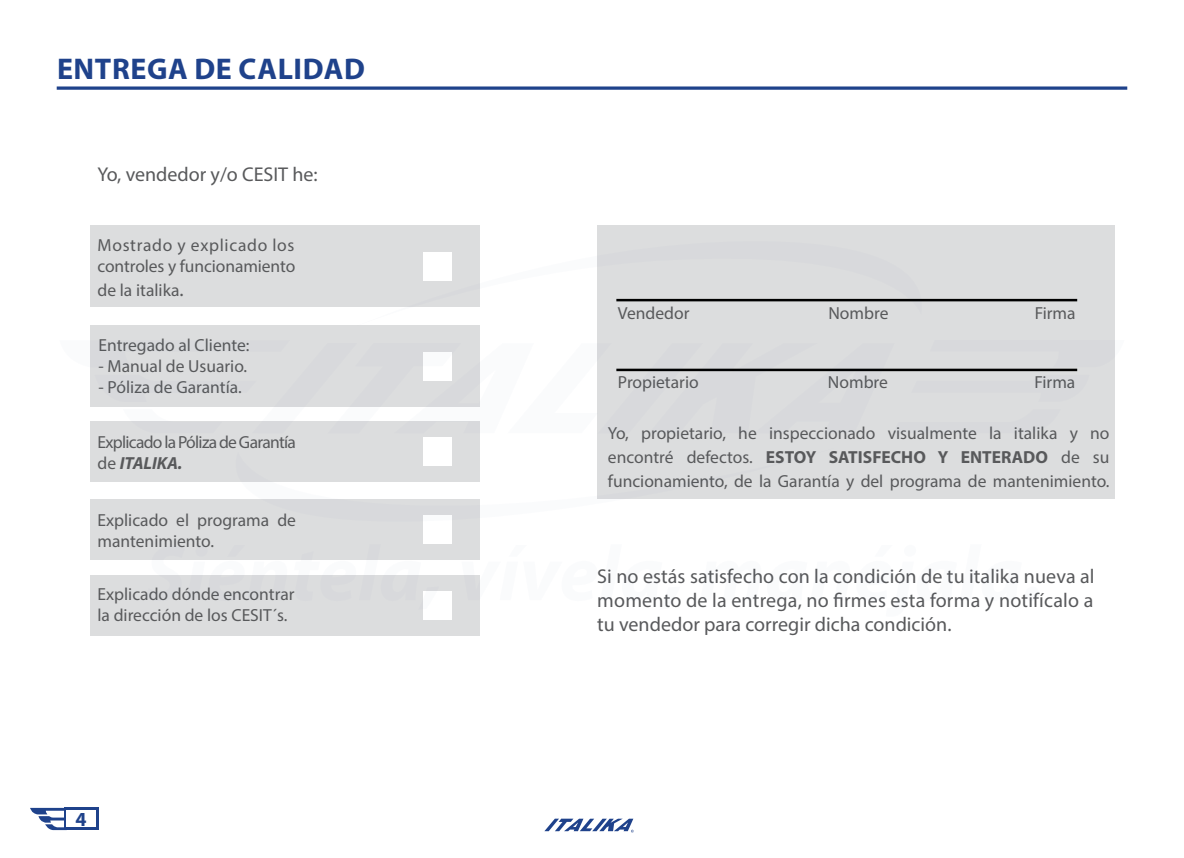
<style>
.page{position:relative;width:1184px;height:858px;background:#fff}
.page>*{position:absolute;margin:0;border:0;box-sizing:border-box;transform-origin:0 0}
.t1{font:700 30px "Myriad Pro";letter-spacing:.02em;color:#1f428b}
.t2{font:20px/24px "Myriad Pro";color:#58595b;text-align:justify}
.t3{font:700 20px "Myriad Pro";color:#1f428b}
.t4{font:17.5px/21px "Myriad Pro";color:#58595b}
.t5{font:17.5px/21px "Myriad Pro";letter-spacing:-.04em;color:#58595b}
.s1{font-size:20px}
.s2{font-weight:700;font-style:italic}
.s3{font-weight:700}
</style>
<div class="page">
<svg style="left:544px;top:818px;width:89px;height:14px"></svg>
<svg style="left:57px;top:86px;width:1070px;height:4px;background:#4864a0"></svg>
<svg style="left:30px;top:807px;width:34px;height:23px"></svg>
<div style="left:64px;top:807px;width:34px;height:23px;background:#1f428b"></div>
<div style="left:66px;top:810px;width:30px;height:17px;background:#fff"></div>
<div style="left:597px;top:225px;width:517px;height:273px;background:#dcddde"></div>
<div style="left:90px;top:575px;width:390px;height:60px;background:#dcddde"></div>
<div style="left:90px;top:499px;width:390px;height:61px;background:#dcddde"></div>
<div style="left:90px;top:225px;width:390px;height:82px;background:#dcddde"></div>
<div style="left:423px;top:515px;width:29px;height:29px;background:#fff"></div>
<div style="left:423px;top:591px;width:29px;height:28px;background:#fff"></div>
<svg style="left:90px;top:241px;width:1025px;height:258px"></svg>
<div style="left:1024px;top:586px;width:15px;height:15px;background:#fafbfc;border-radius:50%"></div>
<h1 class="t1" style="left:57px;top:50px;width:309px">ENTREGA DE CALIDAD</h1>
<p class="t2" style="left:97px;top:161px;width:222px">Yo, vendedor y/o CESIT he:</p>
<p class="t4" style="left:97px;top:234px;width:199px">Mostrado y explicado los controles y funcionamiento</p>
<p class="t4" style="left:97px;top:279px;width:88px">de la italika<span class="s1">.</span></p>
<p class="t4" style="left:99px;top:334px;width:152px">Entregado al Cliente:</p>
<p class="t4" style="left:99px;top:355px;width:150px">- Manual de Usuario.</p>
<p class="t4" style="left:99px;top:376px;width:145px">- Póliza de Garantía.</p>
<p class="t5" style="left:97px;top:432px;width:200px">Explicado la Póliza de Garantía de <span class="s2">ITALIKA.</span></p>
<p class="t4" style="left:97px;top:509px;width:200px">Explicado el programa de mantenimiento.</p>
<p class="t4" style="left:97px;top:583px;width:198px">Explicado dónde encontrar la dirección de los CESIT´s.</p>
<p class="t3" style="left:76px;top:806px;width:13px">4</p>
<p class="t4" style="left:618px;top:302px;width:73px">Vendedor</p>
<p class="t4" style="left:828px;top:302px;width:61px">Nombre</p>
<p class="t4" style="left:1034px;top:302px;width:42px">Firma</p>
<p class="t4" style="left:618px;top:371px;width:82px">Propietario</p>
<p class="t4" style="left:828px;top:371px;width:61px">Nombre</p>
<p class="t4" style="left:1034px;top:371px;width:42px">Firma</p>
<p class="t4" style="left:608px;top:421px;width:503px;line-height:24px;text-align:justify">Yo, propietario, he inspeccionado visualmente la italika y no encontré defectos. <span class="s3">ESTOY SATISFECHO Y ENTERADO</span> de su funcionamiento, de la Garantía y del programa de mantenimiento.</p>
<p class="t2" style="left:597px;top:563px;width:499px">Si no estás satisfecho con la condición de tu italika nueva al momento de la entrega, no firmes esta forma y notifícalo a tu vendedor para corregir dicha condición.</p>
</div>
